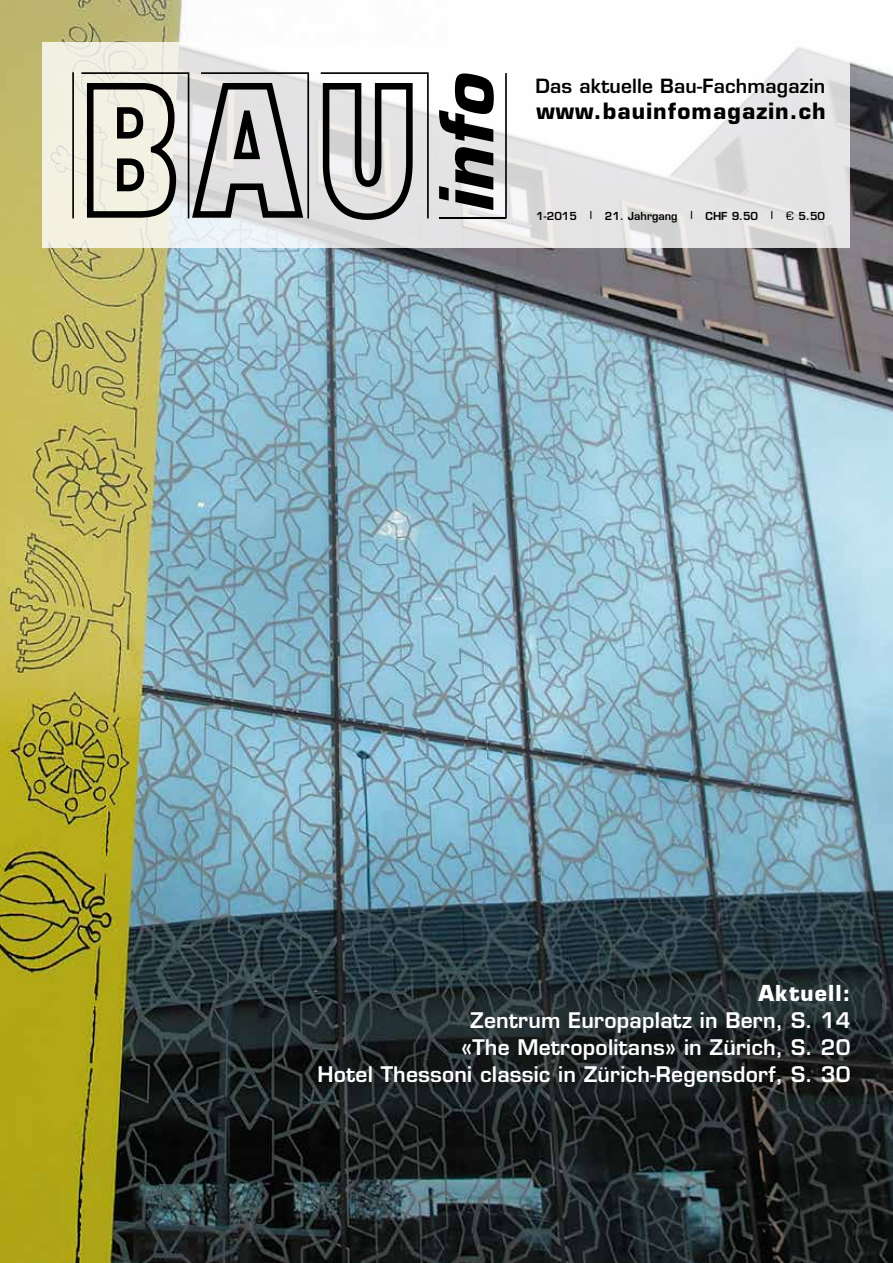
<style>
.page{position:relative;width:893px;height:1263px;background:#fff}
.page>*{position:absolute;margin:0;border:0;box-sizing:border-box;transform-origin:0 0}
.t1{font:700 21.9px "Eurostile";letter-spacing:.05em;color:#000}
.t2{font:700 21.45px "Eurostile";letter-spacing:.05em;color:#fff}
.t3{font:600 21px/27px "Eurostile";letter-spacing:.01em;color:#fff;text-align:right}
.t4{font:600 19.05px "Eurostile";letter-spacing:.01em;color:#000}
.t5{font:600 10.8px "Eurostile";color:#000}
.s1{font-weight:400;font-size:12.6px}
</style>
<div class="page">
<img style="left:0;top:0;width:893px;height:1263px">
<svg style="left:43px;top:43px;width:807px;height:205px"></svg>
<svg style="left:439px;top:72px;width:55px;height:138px"></svg>
<svg style="left:321px;top:72px;width:108px;height:146px"></svg>
<svg style="left:505px;top:73px;width:2px;height:145px"></svg>
<svg style="left:72px;top:72px;width:2px;height:146px"></svg>
<svg style="left:81px;top:72px;width:108px;height:146px"></svg>
<svg style="left:201px;top:72px;width:108px;height:8px"></svg>
<svg style="left:84px;top:80px;width:332px;height:140px;background:#adacaa"></svg>
<hr style="left:439px;top:217px;width:66px;height:1px;background:#000">
<p class="t4" style="left:536px;top:74px;width:291px">Das aktuelle Bau-Fachmagazin</p>
<p class="t1" style="left:536px;top:97px;width:291px">www.bauinfomagazin.ch</p>
<p class="t5" style="left:536px;top:209px;width:290px">1-2015 | 21. Jahrgang | CHF 9.50 | <span class="s1">€</span> 5.50</p>
<p class="t2" style="left:758px;top:980px;width:93px">Aktuell:</p>
<p class="t3" style="left:318px;top:1006px;width:534px">Zentrum Europaplatz in Bern, S. 14<br>«The Metropolitans» in Zürich, S. 20<br>Hotel Thessoni classic in Zürich-Regensdorf, S. 30</p>
</div>
